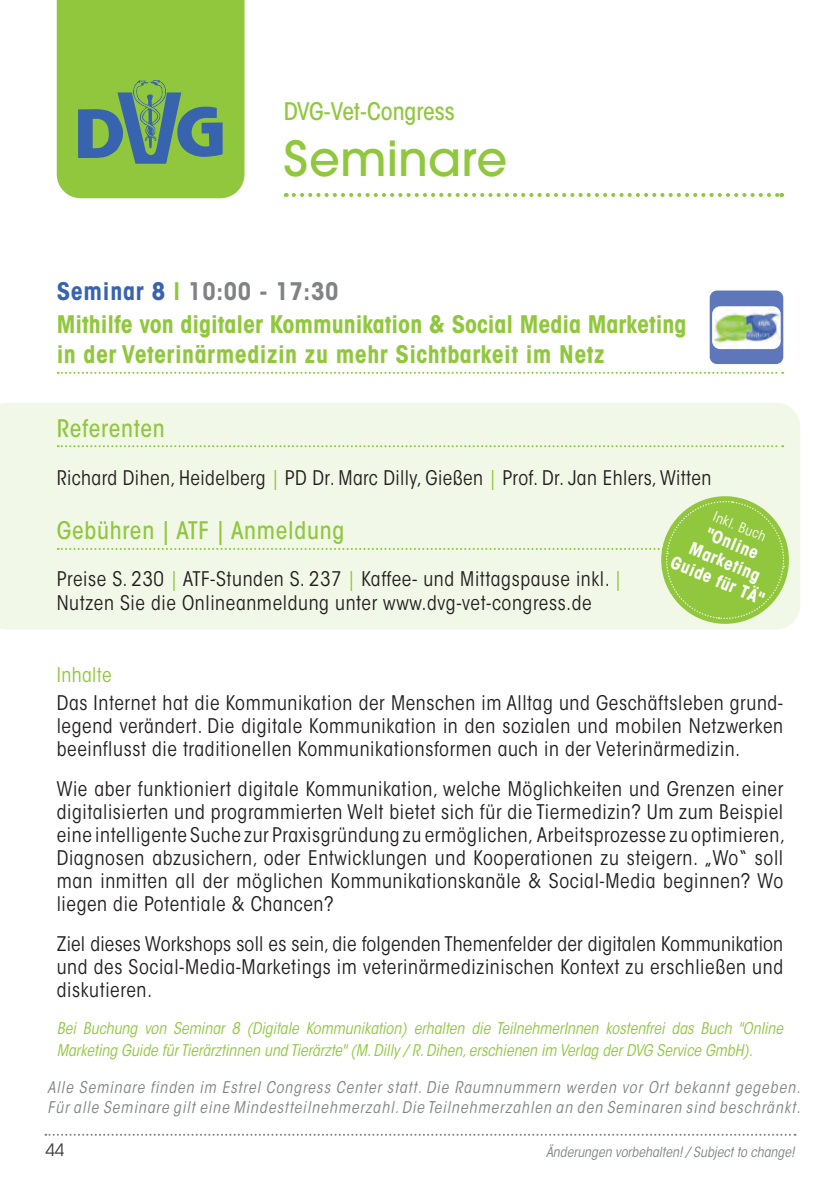
<style>
.page{position:relative;width:840px;height:1191px;background:#fff}
.page>*{position:absolute;margin:0;border:0;box-sizing:border-box;transform-origin:0 0}
.t1{font:500 48px "ITC Avant Garde Std";color:#90c73d}
.t2{font:700 condensed 24px/33.6px "ITC Avant Garde Std";color:#90c73d}
.t3{font:700 condensed 24px "ITC Avant Garde Std";letter-spacing:.02em;color:#90c73d}
.t4{font:500 condensed 24px "ITC Avant Garde Std";letter-spacing:.03em;color:#90c73d}
.t5{font:500 condensed 24px "ITC Avant Garde Std";color:#90c73d}
.t6{font:condensed 20px/23px "ITC Avant Garde Std";letter-spacing:.03em;color:#231f20;text-align:justify}
.t7{font:condensed 20px "ITC Avant Garde Std";letter-spacing:.02em;color:#90c73d}
.t8{font:700 condensed 17.2px/19.8px "ITC Avant Garde Std";color:#fff;text-align:center}
.t9{font:17px "ITC Avant Garde Std";color:#3e3e3f}
.t10{font:italic condensed 16px/22px "ITC Avant Garde Std";color:#90c73d}
.t11{font:italic condensed 16px/20px "ITC Avant Garde Std";letter-spacing:.06em;color:#808285}
.t12{font:italic condensed 14px "ITC Avant Garde Std";color:#808285}
.t13{font:condensed 13.8px "ITC Avant Garde Std";color:#fff}
.s1{color:#3863af}
.s2{color:#808285}
.s3{color:#90c73d}
</style>
<div class="page">
<svg style="left:45px;top:1133px;width:750px;height:2px"></svg>
<div style="left:0;top:403px;width:799px;height:226px;background:#f2f8e8"></div>
<svg style="left:293px;top:193px;width:488px;height:4px"></svg>
<svg style="left:57px;top:0;width:187px;height:198px;background:#83b84f"></svg>
<svg style="left:58px;top:372px;width:724px;height:2px"></svg>
<svg style="left:58px;top:445px;width:724px;height:2px"></svg>
<div style="left:709px;top:291px;width:73px;height:73px;background:#5e77ba;border-radius:7px"></div>
<img style="left:712px;top:306px;width:68px;height:43px">
<svg style="left:58px;top:492px;width:734px;height:135px;background:#e5f1d1"></svg>
<p class="t5" style="left:283px;top:96px;width:172px">DVG-Vet-Congress</p>
<h1 class="t1" style="left:283px;top:128px;width:225px">Seminare</h1>
<p class="t2" style="left:57px;top:274px;width:630px"><span class="s1">Seminar 8</span> l <span class="s2">10:00 - 17:30<br></span>Mithilfe von digitaler Kommunikation &amp; Social Media Marketing</p>
<p class="t3" style="left:57px;top:339px;width:549px">in der Veterinärmedizin zu mehr Sichtbarkeit im Netz</p>
<p class="t4" style="left:57px;top:413px;width:109px">Referenten</p>
<p class="t6" style="left:57px;top:467px;width:655px">Richard Dihen, Heidelberg <span class="s3">|</span> PD Dr. Marc Dilly, Gießen <span class="s3">|</span> Prof. Dr. Jan Ehlers, Witten</p>
<p class="t4" style="left:57px;top:516px;width:289px">Gebühren | ATF | Anmeldung</p>
<p class="t6" style="left:57px;top:567px;width:566px;line-height:24px">Preise S. 230 <span class="s3">|</span> ATF-Stunden S. 237 <span class="s3">|</span> Kaffee- und Mittagspause inkl. <span class="s3">|<br></span>Nutzen Sie die Onlineanmeldung unter www.dvg-vet-congress.de</p>
<p class="t13" style="left:716px;top:508px;width:57px;rotate:22deg">Inkl. Buch</p>
<p class="t8" style="left:689px;top:515px;width:101px;rotate:22deg">"Online<br>Marketing<br>Guide für TÄ"</p>
<p class="t7" style="left:57px;top:662px;width:56px">Inhalte</p>
<p class="t6" style="left:57px;top:691px;width:727px">Das Internet hat die Kommunikation der Menschen im Alltag und Geschäftsleben grund&shy;legend verändert. Die digitale Kommunikation in den sozialen und mobilen Netzwerken beeinflusst die traditionellen Kommunikationsformen auch in der Veterinärmedizin.</p>
<p class="t6" style="left:57px;top:777px;width:729px">Wie aber funktioniert digitale Kommunikation, welche Möglichkeiten und Grenzen einer digitalisierten und programmierten Welt bietet sich für die Tiermedizin? Um zum Beispiel eine intelligente Suche zur Praxisgründung zu ermöglichen, Arbeitsprozesse zu optimieren, Diagnosen abzusichern, oder Entwicklungen und Kooperationen zu steigern. „Wo“ soll man inmitten all der möglichen Kommunikationskanäle &amp; Social-Media beginnen? Wo liegen die Potentiale &amp; Chancen?</p>
<p class="t6" style="left:57px;top:932px;width:727px">Ziel dieses Workshops soll es sein, die folgenden Themenfelder der digitalen Kommunikation und des Social-Media-Marketings im veterinärmedizinischen Kontext zu erschließen und diskutieren.</p>
<p class="t10" style="left:57px;top:1018px;width:727px">Bei Buchung von Seminar 8 (Digitale Kommunikation) erhalten die TeilnehmerInnen kostenfrei das Buch "Online<br>Marketing Guide für Tierärztinnen und Tierärzte" (M. Dilly / R. Dihen, erschienen im Verlag der DVG Service GmbH).</p>
<p class="t11" style="left:48px;top:1078px;width:753px">Alle Seminare finden im Estrel Congress Center statt. Die Raumnummern werden vor Ort bekannt gegeben.<br>Für alle Seminare gilt eine Mindestteilnehmerzahl. Die Teilnehmerzahlen an den Seminaren sind beschränkt.</p>
<p class="t9" style="left:45px;top:1139px;width:20px">44</p>
<p class="t12" style="left:545px;top:1143px;width:250px">Änderungen vorbehalten! / Subject to change!</p>
</div>
